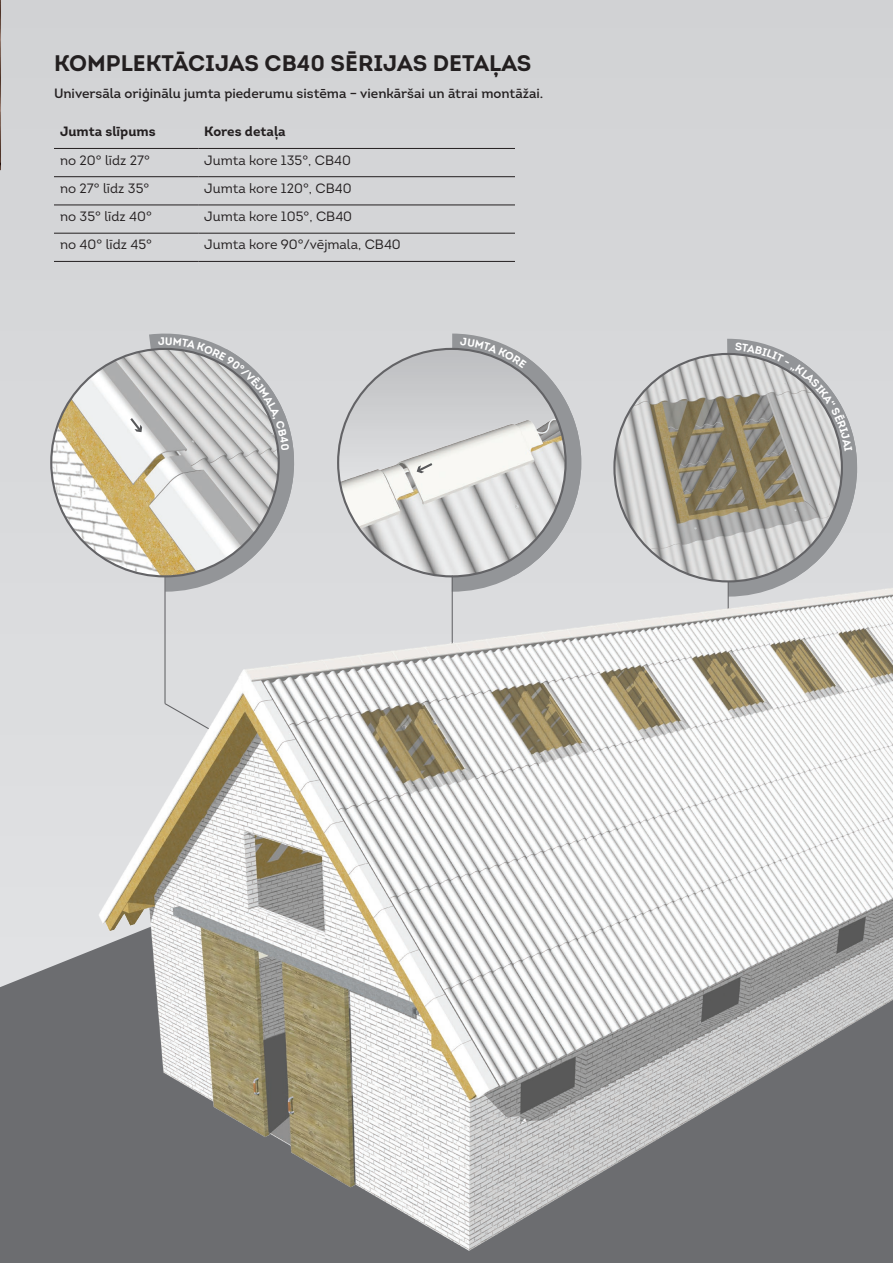
<style>
.page{position:relative;width:893px;height:1263px;background:#fff}
.page>*{position:absolute;margin:0;border:0;box-sizing:border-box;transform-origin:0 0}
.t1{font:22.5px "Intro Bold Caps";color:#231f20}
.t2{font:13.5px "Intro";color:#231f20}
.t3{font:600 13.5px "Intro";color:#231f20}
.t4{font:700 13.5px "Intro";color:#231f20}
.t5{font:10.95px "Intro Bold Caps";color:#fff}
</style>
<div class="page">
<div style="left:0;top:7px;width:893px;height:1256px;background:#d4d5d7"></div>
<svg style="left:0;top:912px;width:82px;height:351px;fill:#6c6d70"></svg>
<img style="left:614px;top:354px;width:228px;height:227px;border-radius:114px">
<img style="left:51px;top:349px;width:228px;height:227px;border-radius:114px">
<svg style="left:128px;top:395px;width:15px;height:38px"></svg>
<img style="left:338px;top:349px;width:228px;height:227px;border-radius:114px">
<svg style="left:416px;top:461px;width:19px;height:12px"></svg>
<img style="left:82px;top:524px;width:811px;height:739px">
<hr style="left:54px;top:148px;width:144px;height:1px;background:#231f20">
<hr style="left:198px;top:148px;width:317px;height:1px;background:#231f20">
<hr style="left:54px;top:176px;width:144px;height:1px;background:#231f20">
<hr style="left:198px;top:176px;width:317px;height:1px;background:#231f20">
<hr style="left:54px;top:205px;width:144px;height:1px;background:#231f20">
<hr style="left:198px;top:205px;width:317px;height:1px;background:#231f20">
<hr style="left:54px;top:233px;width:144px;height:1px;background:#231f20">
<hr style="left:198px;top:233px;width:317px;height:1px;background:#231f20">
<hr style="left:54px;top:261px;width:144px;height:1px;background:#231f20">
<hr style="left:198px;top:261px;width:317px;height:1px;background:#231f20">
<img style="left:0;top:0;width:1px;height:170px">
<svg style="left:149px;top:333px;width:163px;height:259px"></svg>
<svg style="left:452px;top:333px;width:148px;height:259px"></svg>
<svg style="left:727px;top:338px;width:148px;height:259px"></svg>
<h1 class="t1" style="left:54px;top:49px;width:479px">KOMPLEKTĀCIJAS CB40 SĒRIJAS DETAĻAS</h1>
<p class="t3" style="left:54px;top:85px;width:491px">Universāla oriģinālu jumta piederumu sistēma – vienkāršai un ātrai montāžai.</p>
<p class="t4" style="left:60px;top:123px;width:97px">Jumta slīpums</p>
<p class="t4" style="left:204px;top:123px;width:83px">Kores detaļa</p>
<p class="t2" style="left:60px;top:152px;width:91px">no 20° līdz 27°</p>
<p class="t2" style="left:204px;top:152px;width:148px">Jumta kore 135°, CB40</p>
<p class="t2" style="left:60px;top:180px;width:91px">no 27° līdz 35°</p>
<p class="t2" style="left:204px;top:180px;width:149px">Jumta kore 120°, CB40</p>
<p class="t2" style="left:60px;top:208px;width:93px">no 35° līdz 40°</p>
<p class="t2" style="left:204px;top:208px;width:149px">Jumta kore 105°, CB40</p>
<p class="t2" style="left:60px;top:236px;width:94px">no 40° līdz 45°</p>
<p class="t2" style="left:204px;top:236px;width:198px">Jumta kore 90°/vējmala, CB40</p>
<p class="t5" style="left:857px;top:444px;width:9px;rotate:90deg">A</p>
</div>
